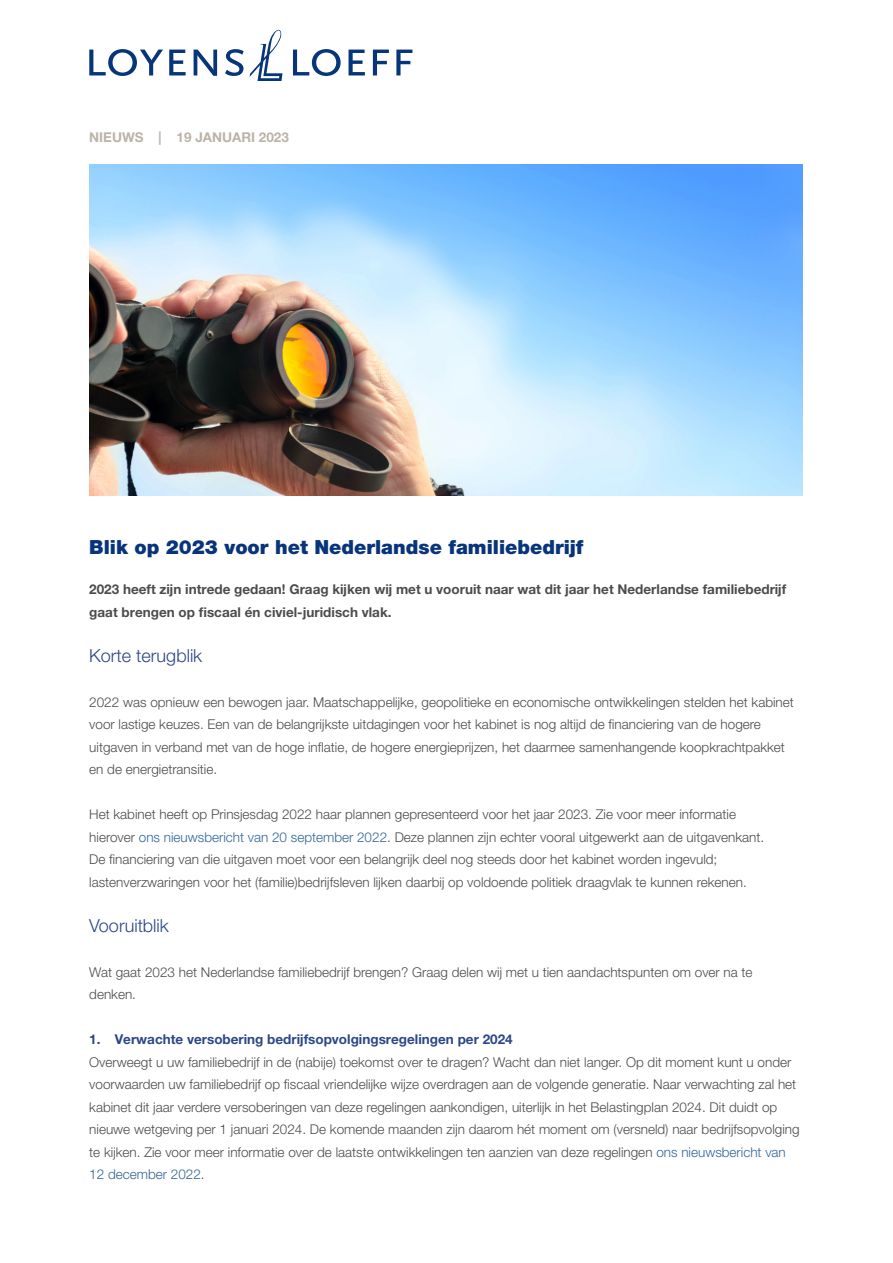
<style>
.page{position:relative;width:893px;height:1263px;background:#fff}
.page>*{position:absolute;margin:0;border:0;box-sizing:border-box;transform-origin:0 0}
.Subkop_donkerblauw_1{font:900 19.5px "Helvetica Neue LT Pro";color:#08347b}
.Kopje_12_pt{font:300 18px "Helvetica Neue LT Pro";color:#2c4788}
.bodytext{font:300 13.5px/22.5px "Helvetica Neue LT Pro";color:#4b4c4d}
.bodytext-2{font:700 13.5px/22.5px "Helvetica Neue LT Pro";color:#4b4c4d}
.Subkopje_grijs{font:700 13.5px "Helvetica Neue LT Pro";color:#2c4788}
.bodytext-3{font:700 13.5px "Helvetica Neue LT Pro";color:#bcb3a7}
.s1{color:#336698}
</style>
<div class="page">
<img style="left:89px;top:164px;width:713px;height:331px">
<svg style="left:250px;top:29px;width:33px;height:52px"></svg>
<svg style="left:293px;top:49px;width:48px;height:27px"></svg>
<svg style="left:349px;top:50px;width:16px;height:25px"></svg>
<svg style="left:373px;top:50px;width:16px;height:25px"></svg>
<svg style="left:396px;top:50px;width:16px;height:25px"></svg>
<svg style="left:89px;top:49px;width:74px;height:27px"></svg>
<svg style="left:169px;top:50px;width:17px;height:25px"></svg>
<svg style="left:194px;top:50px;width:23px;height:26px"></svg>
<svg style="left:225px;top:49px;width:19px;height:27px"></svg>
<p class="bodytext-3" style="left:89px;top:128px;width:201px">NIEUWS | 19 JANUARI 2023</p>
<p class="Subkop_donkerblauw_1" style="left:89px;top:535px;width:496px">Blik op 2023 voor het Nederlandse familiebedrijf</p>
<p class="bodytext-2" style="left:89px;top:578px;width:698px">2023 heeft zijn intrede gedaan! Graag kijken wij met u vooruit naar wat dit jaar het Nederlandse familiebedrijf gaat brengen op fiscaal én civiel-juridisch vlak.</p>
<p class="Kopje_12_pt" style="left:89px;top:644px;width:115px">Korte terugblik</p>
<p class="bodytext" style="left:89px;top:690px;width:706px">2022 was opnieuw een bewogen jaar. Maatschappelijke, geopolitieke en economische ontwikkelingen stelden het kabinet voor lastige keuzes. Een van de belangrijkste uitdagingen voor het kabinet is nog altijd de financiering van de hogere uitgaven in verband met van de hoge inflatie, de hogere energieprijzen, het daarmee samenhangende koopkrachtpakket en de energietransitie.</p>
<p class="bodytext" style="left:89px;top:803px;width:676px">Het kabinet heeft op Prinsjesdag 2022 haar plannen gepresenteerd voor het jaar 2023. Zie voor meer informatie hierover <span class="s1">ons nieuwsbericht van 20 september 2022</span>. Deze plannen zijn echter vooral uitgewerkt aan de uitgavenkant.<br>De financiering van die uitgaven moet voor een belangrijk deel nog steeds door het kabinet worden ingevuld; lastenverzwaringen voor het (familie)bedrijfsleven lijken daarbij op voldoende politiek draagvlak te kunnen rekenen.</p>
<p class="Kopje_12_pt" style="left:89px;top:914px;width:81px">Vooruitblik</p>
<p class="bodytext" style="left:89px;top:960px;width:665px">Wat gaat 2023 het Nederlandse familiebedrijf brengen? Graag delen wij met u tien aandachtspunten om over na te denken.</p>
<p class="Subkopje_grijs" style="left:89px;top:1031px;width:425px">1. Verwachte versobering bedrijfsopvolgingsregelingen per 2024</p>
<p class="bodytext" style="left:89px;top:1050px;width:712px">Overweegt u uw familiebedrijf in de (nabije) toekomst over te dragen? Wacht dan niet langer. Op dit moment kunt u onder voorwaarden uw familiebedrijf op fiscaal vriendelijke wijze overdragen aan de volgende generatie. Naar verwachting zal het kabinet dit jaar verdere versoberingen van deze regelingen aankondigen, uiterlijk in het Belastingplan 2024. Dit duidt op nieuwe wetgeving per 1 januari 2024. De komende maanden zijn daarom hét moment om (versneld) naar bedrijfsopvolging te kijken. Zie voor meer informatie over de laatste ontwikkelingen ten aanzien van deze regelingen <span class="s1">ons nieuwsbericht van 12 december 2022</span>.</p>
</div>
